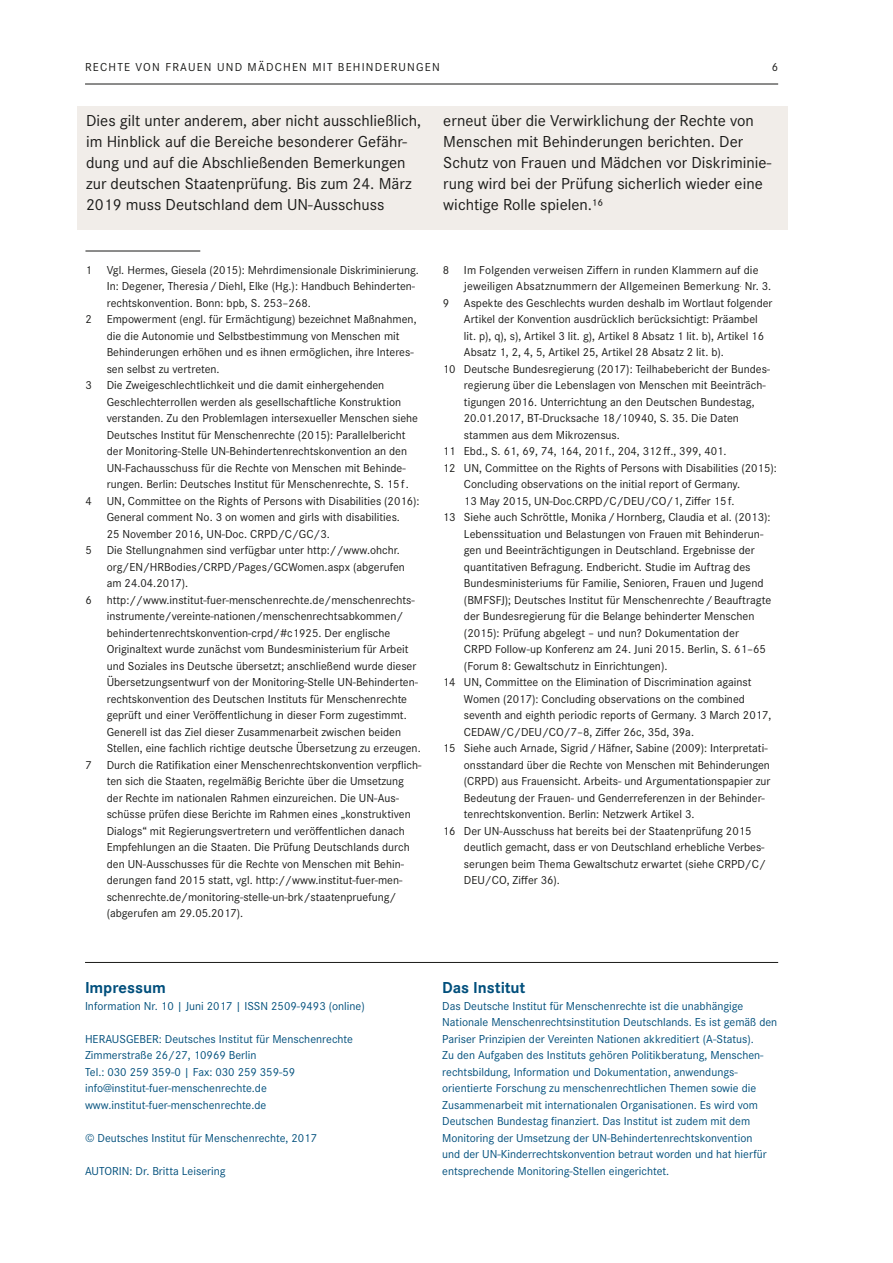
<style>
.page{position:relative;width:893px;height:1263px;background:#fff}
.page>*{position:absolute;margin:0;border:0;box-sizing:border-box;transform-origin:0 0}
.t1{font:16.5px/21px "Corporate S";color:#1a1a18}
.t2{font:700 16.5px "Corporate S";letter-spacing:-.005em;color:#004f7c}
.t3{font:12px/16.5px "Corporate S";color:#1a1a18}
.t4{font:12px/16.5px "Corporate S";color:#004f7c}
.t5{font:12px "Corporate S";letter-spacing:.1em;color:#1a1a18}
</style>
<div class="page">
<hr style="left:85px;top:84px;width:693px;height:1px;background:#1a1a18">
<hr style="left:85px;top:962px;width:693px;height:1px;background:#1a1a18">
<div style="left:78px;top:106px;width:710px;height:124px;background:#f1ede9"></div>
<hr style="left:85px;top:251px;width:115px;height:1px;background:#1a1a18">
<p class="t5" style="left:85px;top:59px;width:356px">RECHTE VON FRAUEN UND MÄDCHEN MIT BEHINDERUNGEN</p>
<p class="t3" style="left:772px;top:58px;width:8px">6</p>
<p class="t1" style="left:86px;top:109px;width:337px">Dies gilt unter anderem, aber nicht ausschließlich, im Hinblick auf die Bereiche besonderer Gefähr&shy;dung und auf die Abschließenden Bemerkungen zur deutschen Staatenprüfung. Bis zum 24. März 2019 muss Deutschland dem UN-Ausschuss</p>
<p class="t1" style="left:443px;top:109px;width:329px">erneut über die Verwirklichung der Rechte von Menschen mit Behinderungen berichten. Der Schutz von Frauen und Mädchen vor Diskriminie&shy;rung wird bei der Prüfung sicherlich wieder eine wichtige Rolle spielen.16</p>
<p class="t3" style="left:107px;top:261px;width:314px;text-indent:-21px">1 Vgl. Hermes, Giesela (2015): Mehrdimensionale Diskriminierung.<br>In: Degener, Theresia / Diehl, Elke (Hg.): Handbuch Behinderten&shy;rechtskonvention. Bonn: bpb, S. 253–268.</p>
<p class="t3" style="left:107px;top:311px;width:311px;text-indent:-21px">2 Empowerment (engl. für Ermächtigung) bezeichnet Maßnahmen, die die Autonomie und Selbstbestimmung von Menschen mit Behinderungen erhöhen und es ihnen ermöglichen, ihre Interes&shy;sen selbst zu vertreten.</p>
<p class="t3" style="left:107px;top:377px;width:313px;text-indent:-21px">3 Die Zweigeschlechtlichkeit und die damit einhergehenden Geschlechterrollen werden als gesellschaftliche Konstruktion verstanden. Zu den Problemlagen intersexueller Menschen siehe Deutsches Institut für Menschenrechte (2015): Parallelbericht der Monitoring-Stelle UN-Behindertenrechtskonvention an den UN-Fachausschuss für die Rechte von Menschen mit Behinde&shy;rungen. Berlin: Deutsches Institut für Menschenrechte, S. 15 f .</p>
<p class="t3" style="left:107px;top:492px;width:314px;text-indent:-21px">4 UN, Committee on the Rights of Persons with Disabilities (2016):<br>General comment No. 3 on women and girls with disabilities.<br>25 November 2016, UN-Doc. CRPD/C/GC/3.</p>
<p class="t3" style="left:107px;top:542px;width:300px;text-indent:-21px">5 Die Stellungnahmen sind verfügbar unter http://www.ohchr. org/EN/HRBodies/CRPD/Pages/GCWomen.aspx (abgerufen am 24.04.2017).</p>
<p class="t3" style="left:107px;top:591px;width:315px;text-indent:-21px">6 http://www.institut-fuer-menschenrechte.de/menschenrechts&shy;instrumente/vereinte-nationen/menschenrechtsabkommen/ behindertenrechtskonvention-crpd/#c1925. Der englische Originaltext wurde zunächst vom Bundesministerium für Arbeit und Soziales ins Deutsche übersetzt; anschließend wurde dieser Übersetzungsentwurf von der Monitoring-Stelle UN-Behinderten&shy;rechtskonvention des Deutschen Instituts für Menschenrechte geprüft und einer Veröffentlichung in dieser Form zugestimmt.<br>Generell ist das Ziel dieser Zusammenarbeit zwischen beiden Stellen, eine fachlich richtige deutsche Übersetzung zu erzeugen.</p>
<p class="t3" style="left:107px;top:756px;width:316px;text-indent:-21px">7 Durch die Ratifikation einer Menschenrechtskonvention verpflich&shy;ten sich die Staaten, regelmäßig Berichte über die Umsetzung der Rechte im nationalen Rahmen einzureichen. Die UN-Aus&shy;schüsse prüfen diese Berichte im Rahmen eines „konstruktiven Dialogs“ mit Regierungsvertretern und veröffentlichen danach Empfehlungen an die Staaten. Die Prüfung Deutschlands durch den UN-Ausschusses für die Rechte von Menschen mit Behin&shy;derungen fand 2015 statt, vgl. http://www.institut-fuer-men&shy;schenrechte.de/monitoring-stelle-un-brk/staatenpruefung/ (abgerufen am 29.05.2017).</p>
<p class="t3" style="left:464px;top:261px;width:309px;text-indent:-21px">8 Im Folgenden verweisen Ziffern in runden Klammern auf die jeweiligen Absatznummern der Allgemeinen Bemerkung. Nr. 3.</p>
<p class="t3" style="left:464px;top:294px;width:310px;text-indent:-21px">9 Aspekte des Geschlechts wurden deshalb im Wortlaut folgender Artikel der Konvention ausdrücklich berücksichtigt: Präambel lit. p), q), s), Artikel 3 lit. g), Artikel 8 Absatz 1 lit. b), Artikel 16<br>Absatz 1, 2, 4, 5, Artikel 25, Artikel 28 Absatz 2 lit. b).</p>
<p class="t3" style="left:464px;top:360px;width:308px;text-indent:-21px">10 Deutsche Bundesregierung (2017): Teilhabebericht der Bundes&shy;regierung über die Lebenslagen von Menschen mit Beeinträch&shy;tigungen 2016. Unterrichtung an den Deutschen Bundestag, 20.01.2017, BT-Drucksache 18/10940, S. 35. Die Daten stammen aus dem Mikrozensus.</p>
<p class="t3" style="left:443px;top:443px;width:285px">11 Ebd., S. 61, 69, 74, 164, 201 f., 204, 312 ff., 399, 401.</p>
<p class="t3" style="left:464px;top:459px;width:314px;text-indent:-21px">12 UN, Committee on the Rights of Persons with Disabilities (2015):<br>Concluding observations on the initial report of Germany.<br>13 May 2015, UN-Doc.CRPD/C/DEU/CO/1, Ziffer 15 f.</p>
<p class="t3" style="left:464px;top:509px;width:309px;text-indent:-21px">13 Siehe auch Schröttle, Monika / Hornberg, Claudia et al. (2013):<br>Lebenssituation und Belastungen von Frauen mit Behinderun&shy;gen und Beeinträchtigungen in Deutschland. Ergebnisse der quantitativen Befragung. Endbericht. Studie im Auftrag des Bundesministeriums für Familie, Senioren, Frauen und Jugend (BMFSFJ); Deutsches Institut für Menschenrechte / Beauftragte der Bundesregierung für die Belange behinderter Menschen (2015): Prüfung abgelegt – und nun? Dokumentation der<br>CRPD Follow-up Konferenz am 24. Juni 2015. Berlin, S. 61–65 (Forum 8: Gewaltschutz in Einrichtungen).</p>
<p class="t3" style="left:464px;top:674px;width:309px;text-indent:-21px">14 UN, Committee on the Elimination of Discrimination against Women (2017): Concluding observations on the combined seventh and eighth periodic reports of Germany. 3 March 2017, CEDAW/C/DEU/CO/7–8, Ziffer 26c, 35d, 39a.</p>
<p class="t3" style="left:464px;top:740px;width:308px;text-indent:-21px">15 Siehe auch Arnade, Sigrid / Häfner, Sabine (2009): Interpretati&shy;onsstandard über die Rechte von Menschen mit Behinderungen (CRPD) aus Frauensicht. Arbeits- und Argumentationspapier zur Bedeutung der Frauen- und Genderreferenzen in der Behinder&shy;tenrechtskonvention. Berlin: Netzwerk Artikel 3.</p>
<p class="t3" style="left:464px;top:822px;width:303px;text-indent:-21px">16 Der UN-Ausschuss hat bereits bei der Staatenprüfung 2015 deutlich gemacht, dass er von Deutschland erhebliche Verbes&shy;serungen beim Thema Gewaltschutz erwartet (siehe CRPD/C/ DEU/CO, Ziffer 36).</p>
<h4 class="t2" style="left:85px;top:976px;width:82px">Impressum</h4>
<p class="t4" style="left:85px;top:997px;width:281px">Information Nr. 10 | Juni 2017 | ISSN 2509 -9493 (online)</p>
<p class="t4" style="left:85px;top:1030px;width:269px">HERAUSGEBER: Deutsches Institut für Menschenrechte<br>Zimmerstraße 26/27, 10969 Berlin<br>Tel.: 030 259 359-0 | Fax: 030 259 359-59</p>
<p class="t4" style="left:85px;top:1080px;width:183px">info@institut-fuer-menschenrechte.de</p>
<p class="t4" style="left:85px;top:1096px;width:183px">www.institut-fuer-menschenrechte.de</p>
<p class="t4" style="left:85px;top:1129px;width:234px">© Deutsches Institut für Menschenrechte, 2017</p>
<p class="t4" style="left:85px;top:1162px;width:142px">AUTORIN: Dr. Britta Leisering</p>
<h4 class="t2" style="left:442px;top:976px;width:85px">Das Institut</h4>
<p class="t4" style="left:442px;top:997px;width:337px">Das Deutsche Institut für Menschenrechte ist die unabhängige<br>Nationale Menschenrechtsinstitution Deutschlands. Es ist gemäß den<br>Pariser Prinzipien der Vereinten Nationen akkreditiert (A-Status).</p>
<p class="t4" style="left:442px;top:1047px;width:326px">Zu den Aufgaben des Instituts gehören Politikberatung, Menschen&shy;rechtsbildung, Information und Dokumentation, anwendungs&shy;orientierte Forschung zu menschenrechtlichen Themen sowie die Zusammenarbeit mit internationalen Organisationen. Es wird vom Deutschen Bundestag finanziert. Das Institut ist zudem mit dem Monitoring der Umsetzung der UN-Behindertenrechtskonvention und der UN-Kinderrechtskonvention betraut worden und hat hierfür entsprechende Monitoring-Stellen eingerichtet.</p>
</div>
